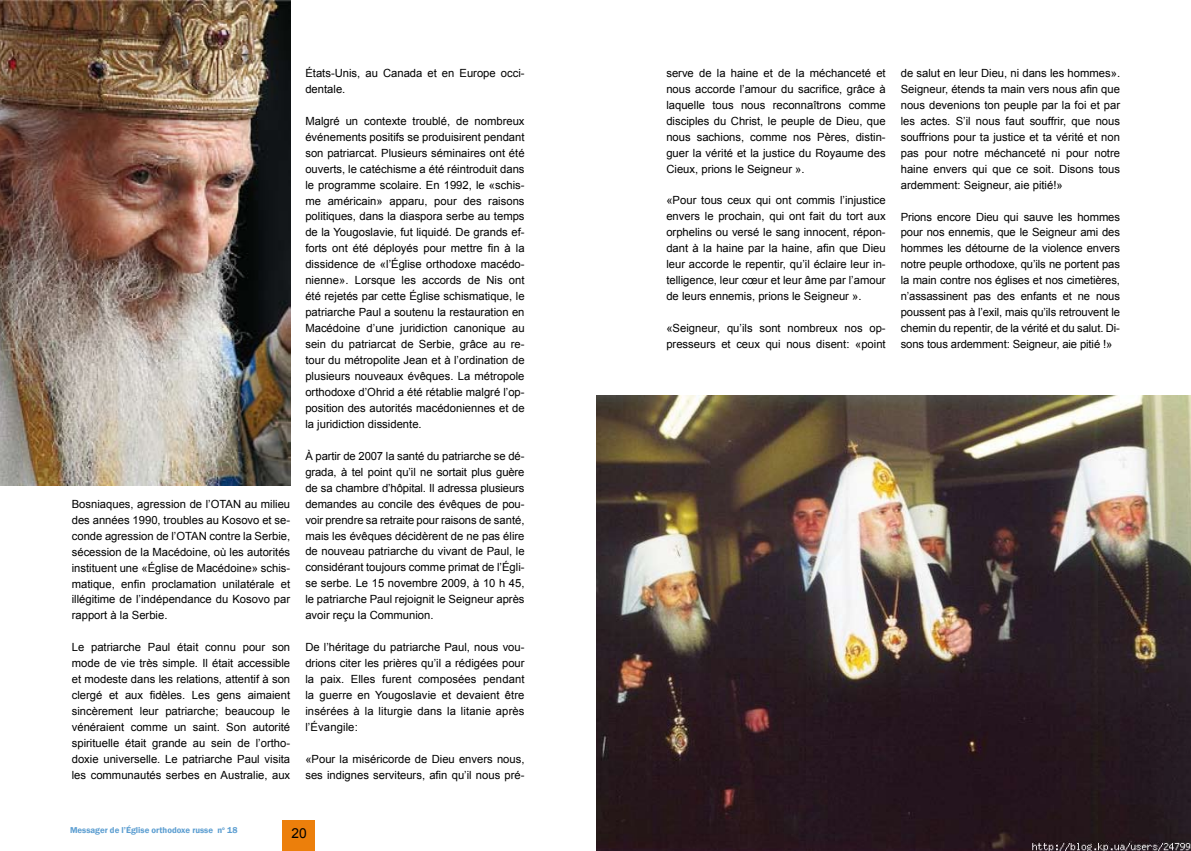
<style>
.page{position:relative;width:1191px;height:851px;background:#fff}
.page>*{position:absolute;margin:0;border:0;box-sizing:border-box;transform-origin:0 0}
.t1{font:15px "Times New Roman";color:#000}
.t2{font:13.75px "Arial";color:#000}
.t3{font:11.25px/16px "Arial";color:#000;text-align:justify}
.t4{font:600 8.75px "Franklin Gothic";color:#5c9ed1}
</style>
<div class="page">
<div style="left:282px;top:820px;width:33px;height:30px;background:#ec7f0b"></div>
<img style="left:596px;top:395px;width:595px;height:455px">
<img style="left:0;top:0;width:290px;height:485px">
<p class="t3" style="left:72px;top:496px;width:220px">Bosniaques, agression de l’OTAN au milieu des années 1990, troubles au Kosovo et se&shy;conde agression de l’OTAN contre la Serbie, sécession de la Macédoine, où les autorités instituent une «Église de Macédoine» schis&shy;matique, enfin proclamation unilatérale et illégitime de l’indépendance du Kosovo par rapport à la Serbie.</p>
<p class="t3" style="left:72px;top:639px;width:220px">Le patriarche Paul était connu pour son mode de vie très simple. Il était accessible et modeste dans les relations, attentif à son clergé et aux fidèles. Les gens aimaient sincèrement leur patriarche; beaucoup le vénéraient comme un saint. Son autorité spirituelle était grande au sein de l’ortho&shy;doxie universelle. Le patriarche Paul visita les communautés serbes en Australie, aux</p>
<p class="t3" style="left:305px;top:65px;width:221px">États-Unis, au Canada et en Europe occi&shy;dentale.</p>
<p class="t3" style="left:305px;top:113px;width:221px">Malgré un contexte troublé, de nombreux événements positifs se produisirent pendant son patriarcat. Plusieurs séminaires ont été ouverts, le catéchisme a été réintroduit dans le programme scolaire. En 1992, le «schis&shy;me américain» apparu, pour des raisons politiques, dans la diaspora serbe au temps de la Yougoslavie, fut liquidé. De grands ef&shy;forts ont été déployés pour mettre fin à la dissidence de «l’Église orthodoxe macédo&shy;nienne». Lorsque les accords de Nis ont été rejetés par cette Église schismatique, le patriarche Paul a soutenu la restauration en Macédoine d’une juridiction canonique au sein du patriarcat de Serbie, grâce au re&shy;tour du métropolite Jean et à l’ordination de plusieurs nouveaux évêques. La métropole orthodoxe d’Ohrid a été rétablie malgré l’op&shy;position des autorités macédoniennes et de la juridiction dissidente.</p>
<p class="t3" style="left:305px;top:448px;width:221px">À partir de 2007 la santé du patriarche se dé&shy;grada, à tel point qu’il ne sortait plus guère de sa chambre d’hôpital. Il adressa plusieurs demandes au concile des évêques de pou&shy;voir prendre sa retraite pour raisons de santé, mais les évêques décidèrent de ne pas élire de nouveau patriarche du vivant de Paul, le considérant toujours comme primat de l’Égli&shy;se serbe. Le 15 novembre 2009, à 10 h 45, le patriarche Paul rejoignit le Seigneur après avoir reçu la Communion.</p>
<p class="t3" style="left:305px;top:639px;width:221px">De l’héritage du patriarche Paul, nous vou&shy;drions citer les prières qu’il a rédigées pour la paix. Elles furent composées pendant la guerre en Yougoslavie et devaient être insérées à la liturgie dans la litanie après l’Évangile:</p>
<p class="t3" style="left:305px;top:751px;width:221px">«Pour la miséricorde de Dieu envers nous, ses indignes serviteurs, afin qu’il nous pré-</p>
<p class="t4" style="left:70px;top:824px;width:169px">Messager de l’église orthodoxe russe n<sup>o</sup> 18</p>
<h1 class="t1" style="left:293px;top:822px;width:16px">22</h1>
<p class="t2" style="left:291px;top:823px;width:17px">20</p>
<p class="t3" style="left:666px;top:65px;width:221px">serve de la haine et de la méchanceté et nous accorde l’amour du sacrifice, grâce à laquelle tous nous reconnaîtrons comme disciples du Christ, le peuple de Dieu, que nous sachions, comme nos Pères, distin&shy;guer la vérité et la justice du Royaume des Cieux, prions le Seigneur ».</p>
<p class="t3" style="left:666px;top:192px;width:221px">«Pour tous ceux qui ont commis l’injustice envers le prochain, qui ont fait du tort aux orphelins ou versé le sang innocent, répon&shy;dant à la haine par la haine, afin que Dieu leur accorde le repentir, qu’il éclaire leur in&shy;telligence, leur cœur et leur âme par l’amour de leurs ennemis, prions le Seigneur ».</p>
<p class="t3" style="left:666px;top:320px;width:221px">«Seigneur, qu’ils sont nombreux nos op&shy;presseurs et ceux qui nous disent: «point</p>
<p class="t3" style="left:900px;top:65px;width:221px">de salut en leur Dieu, ni dans les hommes».<br>Seigneur, étends ta main vers nous afin que nous devenions ton peuple par la foi et par les actes. S’il nous faut souffrir, que nous souffrions pour ta justice et ta vérité et non pas pour notre méchanceté ni pour notre haine envers qui que ce soit. Disons tous ardemment: Seigneur, aie pitié!»</p>
<p class="t3" style="left:900px;top:209px;width:221px">Prions encore Dieu qui sauve les hommes pour nos ennemis, que le Seigneur ami des hommes les détourne de la violence envers notre peuple orthodoxe, qu’ils ne portent pas la main contre nos églises et nos cimetières, n’assassinent pas des enfants et ne nous poussent pas à l’exil, mais qu’ils retrouvent le chemin du repentir, de la vérité et du salut. Di&shy;sons tous ardemment: Seigneur, aie pitié !»</p>
</div>
